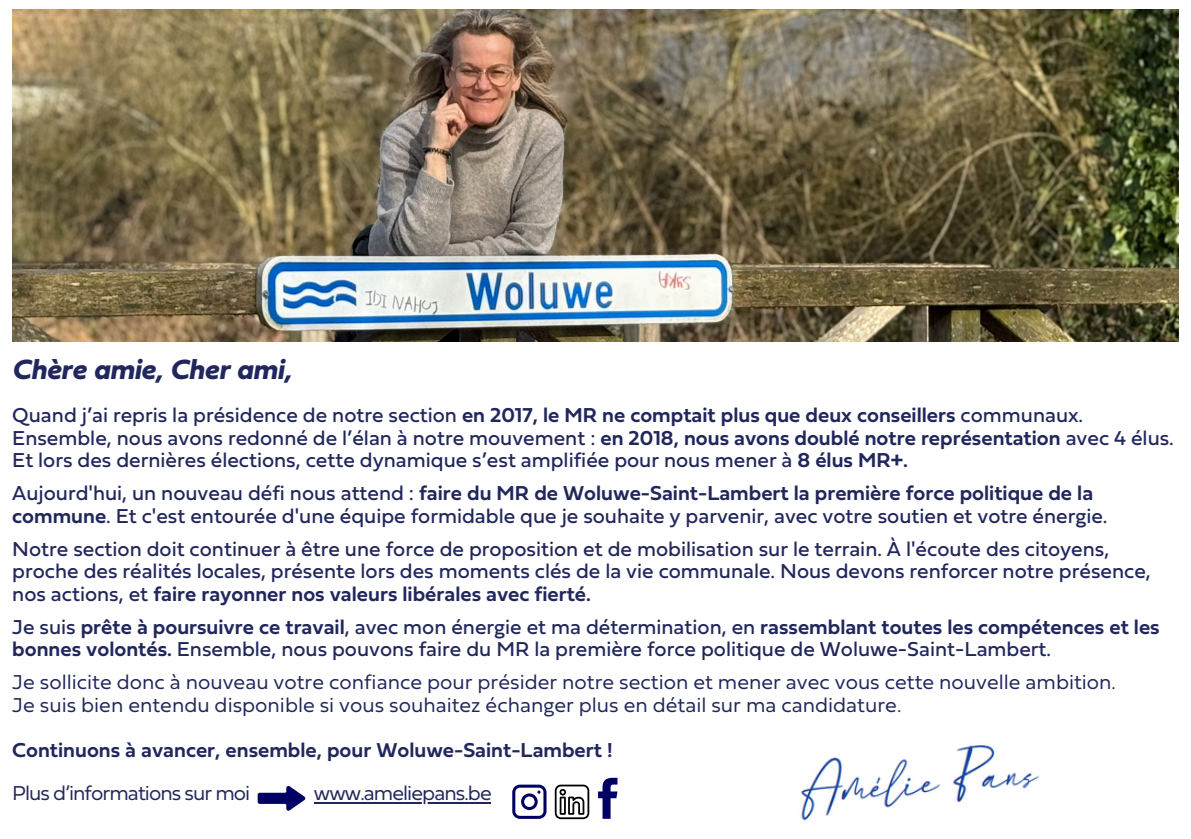
<style>
.page{position:relative;width:1191px;height:839px;background:#fff}
.page>*{position:absolute;margin:0;border:0;box-sizing:border-box;transform-origin:0 0}
.t1{font:italic 700 29px "Fieldwork Hum";color:#21275c}
.t2{font:21px/22.4px "Fieldwork Hum";color:#21275c}
.t3{font:300 21px "Fieldwork Hum";color:#21275c}
.t4{font:600 21px "Fieldwork Hum";color:#21275c}
.t5{font:300 21px "Fieldwork Hum";letter-spacing:-.045em;color:#21275c}
.s1{font-weight:600}
</style>
<div class="page">
<img style="left:12px;top:9px;width:1166px;height:332px">
<img style="left:801px;top:745px;width:239px;height:76px">
<hr style="left:314px;top:801px;width:177px;height:2px;background:#21275c">
<svg style="left:258px;top:786px;width:48px;height:24px"></svg>
<svg style="left:512px;top:784px;width:35px;height:34px"></svg>
<svg style="left:555px;top:784px;width:34px;height:35px"></svg>
<svg style="left:598px;top:777px;width:19px;height:41px"></svg>
<h1 class="t1" style="left:12px;top:352px;width:281px">Chère amie, Cher ami,</h1>
<p class="t2" style="left:12px;top:403px;width:1163px">Quand j’ai repris la présidence de notre section <span class="s1">en 2017, le MR ne comptait plus que deux conseillers</span> communaux.<br>Ensemble, nous avons redonné de l’élan à notre mouvement : <span class="s1">en 2018, nous avons doublé notre représentation</span> avec 4 élus.<br>Et lors des dernières élections, cette dynamique s’est amplifiée pour nous mener à <span class="s1">8 élus MR+.</span></p>
<p class="t2" style="left:12px;top:481px;width:1097px">Aujourd'hui, un nouveau défi nous attend : <span class="s1">faire du MR de Woluwe-Saint-Lambert la première force politique de la commune</span>. Et c'est entourée d'une équipe formidable que je souhaite y parvenir, avec votre soutien et votre énergie.</p>
<p class="t2" style="left:12px;top:537px;width:1140px">Notre section doit continuer à être une force de proposition et de mobilisation sur le terrain. À l'écoute des citoyens, proche des réalités locales, présente lors des moments clés de la vie communale. Nous devons renforcer notre présence, nos actions, et <span class="s1">faire rayonner nos valeurs libérales avec fierté.</span></p>
<p class="t2" style="left:12px;top:615px;width:1149px">Je suis <span class="s1">prête à poursuivre ce travail</span>, avec mon énergie et ma détermination, en <span class="s1">rassemblant toutes les compétences et les bonnes volontés.</span> Ensemble, nous pouvons faire du MR la première force politique de Woluwe-Saint-Lambert.</p>
<p class="t3" style="left:12px;top:670px;width:1105px">Je sollicite donc à nouveau votre confiance pour présider notre section et mener avec vous cette nouvelle ambition.</p>
<p class="t3" style="left:12px;top:692px;width:891px">Je suis bien entendu disponible si vous souhaitez échanger plus en détail sur ma candidature.</p>
<h2 class="t4" style="left:12px;top:737px;width:602px">Continuons à avancer, ensemble, pour Woluwe-Saint-Lambert !</h2>
<p class="t5" style="left:12px;top:781px;width:240px">Plus d’informations sur moi</p>
<p class="t5" style="left:314px;top:781px;width:179px">www.ameliepans.be</p>
</div>
